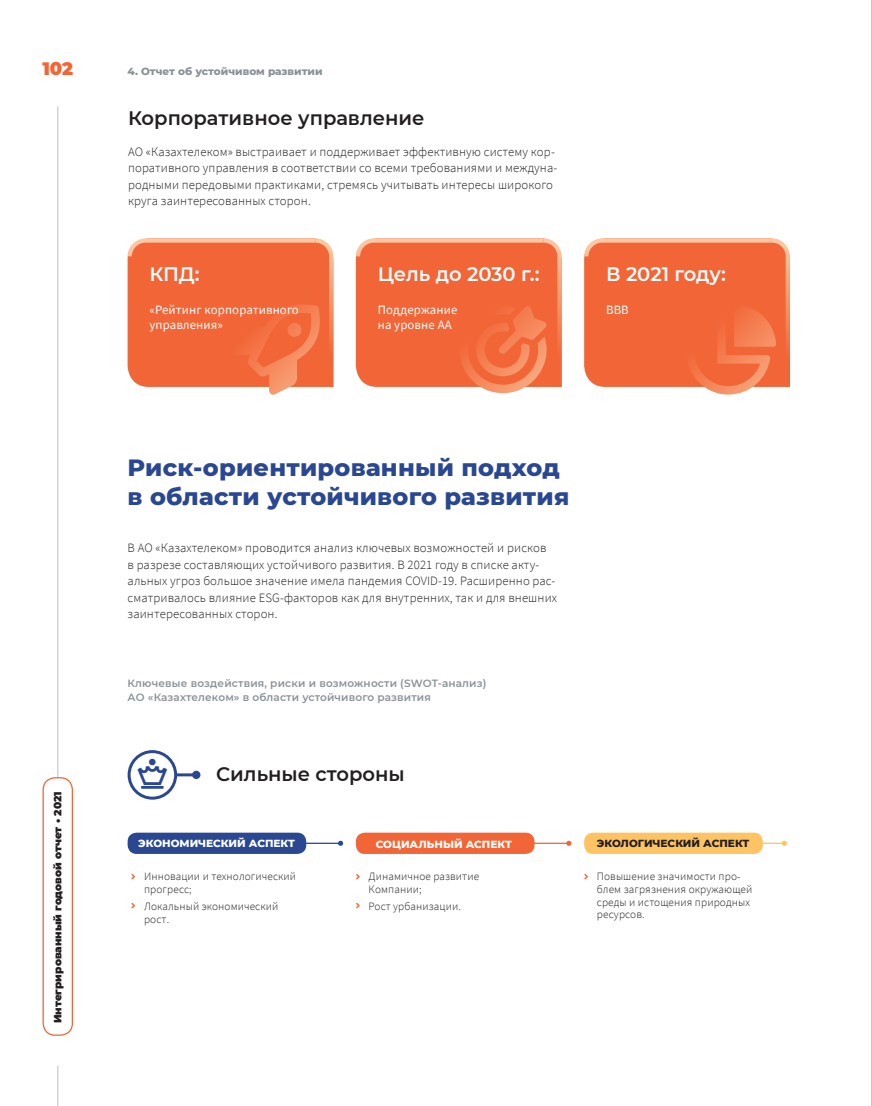
<style>
.page{position:relative;width:872px;height:1106px;background:#fff}
.page>*{position:absolute;margin:0;border:0;box-sizing:border-box;transform-origin:0 0}
.t1{font:30px "Font Awesome 5 Pro";color:#2a4792}
.Заг__2{font:800 24px "Montserrat";letter-spacing:.01em;color:#2a4792}
.Заг__3{font:600 19.5px "Montserrat";color:#231f20}
.Заг__3-2{font:600 19.5px "Montserrat";letter-spacing:-.005em;color:#fff}
.t2{font:900 18px "Montserrat";color:#f26537}
.Наборный{font:300 12.75px/16.5px "Source Sans Pro";letter-spacing:.01em;color:#231f20}
.Наборный-2{font:12.75px/15.3px "Source Sans Pro";letter-spacing:.01em;color:#fff}
.t3{font:300 11.25px/12.8px "Source Sans Pro";letter-spacing:.01em;color:#231f20}
.Название_табл_инфогр{font:600 10.5px "Montserrat";letter-spacing:.015em;color:#8a9297}
.Текст_3{font:800 10.5px "Montserrat";color:#fff}
.t4{font:900 10.5px "Montserrat";color:#231f20}
.t5{font:800 10.5px "Montserrat";color:#8a9297}
.Текст_3-2{font:800 10.5px "Montserrat";color:#231f20}
.s1{color:#f26537}
</style>
<div class="page">
<hr style="left:159px;top:842px;width:181px;height:2px;background:#2a4792">
<svg style="left:338px;top:840px;width:5px;height:5px"></svg>
<div style="left:128px;top:832px;width:178px;height:22px;background:#2a4792;border-radius:9px"></div>
<hr style="left:387px;top:842px;width:182px;height:2px;background:#f26537">
<svg style="left:566px;top:840px;width:5px;height:5px"></svg>
<div style="left:356px;top:832px;width:178px;height:22px;background:#f26537;border-radius:9px"></div>
<hr style="left:615px;top:842px;width:169px;height:2px;background:#fec463">
<svg style="left:782px;top:840px;width:5px;height:5px"></svg>
<div style="left:584px;top:832px;width:179px;height:22px;background:#fec463;border-radius:9px"></div>
<div style="left:128px;top:750px;width:49px;height:49px;border:3px solid #2a4792;border-radius:50%"></div>
<hr style="left:175px;top:773px;width:21px;height:3px;background:#2a4792">
<div style="left:192px;top:770px;width:8px;height:9px;background:#2a4792;border-radius:50%"></div>
<hr style="left:57px;top:106px;width:1px;height:792px;background:#c6ced4">
<hr style="left:57px;top:1065px;width:1px;height:41px;background:#c6ced4">
<div style="left:43px;top:777px;width:29px;height:258px;background:#fff;border-radius:12px"></div>
<div style="left:43px;top:777px;width:30px;height:258px;border:1px solid #f26537;border-radius:12px"></div>
<hr style="left:871px;top:0;width:1px;height:1106px;background:#939598">
<svg style="left:127px;top:238px;width:207px;height:149px;background:#f26a3d"></svg>
<svg style="left:355px;top:238px;width:207px;height:149px;background:#f26a3d"></svg>
<div style="left:584px;top:238px;width:206px;height:149px;background:#f26537"></div>
<h3 class="t2" style="left:42px;top:55px;width:32px">102</h3>
<p class="t4" style="left:50px;top:1023px;width:233px;rotate:-90deg">Интегрированный годовой отчет • 2021</p>
<p class="t5" style="left:128px;top:63px;width:197px">4. Отчет об устойчивом развитии</p>
<p class="Заг__3" style="left:128px;top:104px;width:298px">Корпоративное управление</p>
<p class="Наборный" style="left:128px;top:143px;width:430px">АО «Казахтелеком» выстраивает и поддерживает эффективную систему кор&shy;поративного управления в соответствии со всеми требованиями и междуна&shy;родными передовыми практиками, стремясь учитывать интересы широкого круга заинтересованных сторон.</p>
<p class="Заг__3-2" style="left:378px;top:260px;width:163px">Цель до 2030 г.:</p>
<p class="Заг__3-2" style="left:149px;top:260px;width:52px">КПД:</p>
<p class="Наборный-2" style="left:149px;top:302px;width:151px">«Рейтинг корпоративного управления»</p>
<p class="Наборный-2" style="left:378px;top:302px;width:81px">Поддержание на уровне АА</p>
<p class="Заг__3-2" style="left:606px;top:260px;width:121px">В 2021 году:</p>
<p class="Наборный-2" style="left:606px;top:302px;width:24px">ВВВ</p>
<p class="Заг__2" style="left:128px;top:450px;width:434px">Риск-ориентированный подход</p>
<p class="Заг__2" style="left:128px;top:479px;width:443px">в области устойчивого развития</p>
<p class="Наборный" style="left:128px;top:539px;width:431px">В АО «Казахтелеком» проводится анализ ключевых возможностей и рисков<br>в разрезе составляющих устойчивого развития. В 2021 году в списке акту&shy;альных угроз большое значение имела пандемия COVID-19. Расширенно рас&shy;сматривалось влияние ESG-факторов как для внутренних, так и для внешних заинтересованных сторон.</p>
<p class="Название_табл_инфогр" style="left:128px;top:676px;width:360px">Ключевые воздействия, риски и возможности (SWOT-анализ)</p>
<p class="Название_табл_инфогр" style="left:128px;top:689px;width:305px">АО «Казахтелеком» в области устойчивого развития</p>
<p class="t1" style="left:137px;top:758px;width:31px">▲▲❑◆■</p>
<p class="Заг__3" style="left:216px;top:759px;width:190px">Сильные стороны</p>
<p class="Текст_3" style="left:138px;top:835px;width:158px">ЭКОНОМИЧЕСКИЙ АСПЕКТ</p>
<p class="Текст_3" style="left:376px;top:836px;width:138px">СОЦИАЛЬНЫЙ АСПЕКТ</p>
<p class="Текст_3-2" style="left:597px;top:835px;width:154px">ЭКОЛОГИЧЕСКИЙ АСПЕКТ</p>
<p class="t3" style="left:144px;top:870px;width:154px;text-indent:-13px"><span class="s1">☑</span> Инновации и технологический прогресс;</p>
<p class="t3" style="left:144px;top:899px;width:136px;text-indent:-13px"><span class="s1">☑</span> Локальный экономический рост.</p>
<p class="t3" style="left:369px;top:870px;width:112px;text-indent:-13px"><span class="s1">☑</span> Динамичное развитие<br>Компании;</p>
<p class="t3" style="left:356px;top:899px;width:106px"><span class="s1">☑</span> Рост урбанизации.</p>
<p class="t3" style="left:597px;top:870px;width:157px;text-indent:-13px"><span class="s1">☑</span> Повышение значимости про&shy;блем загрязнения окружающей среды и истощения природных ресурсов.</p>
</div>
